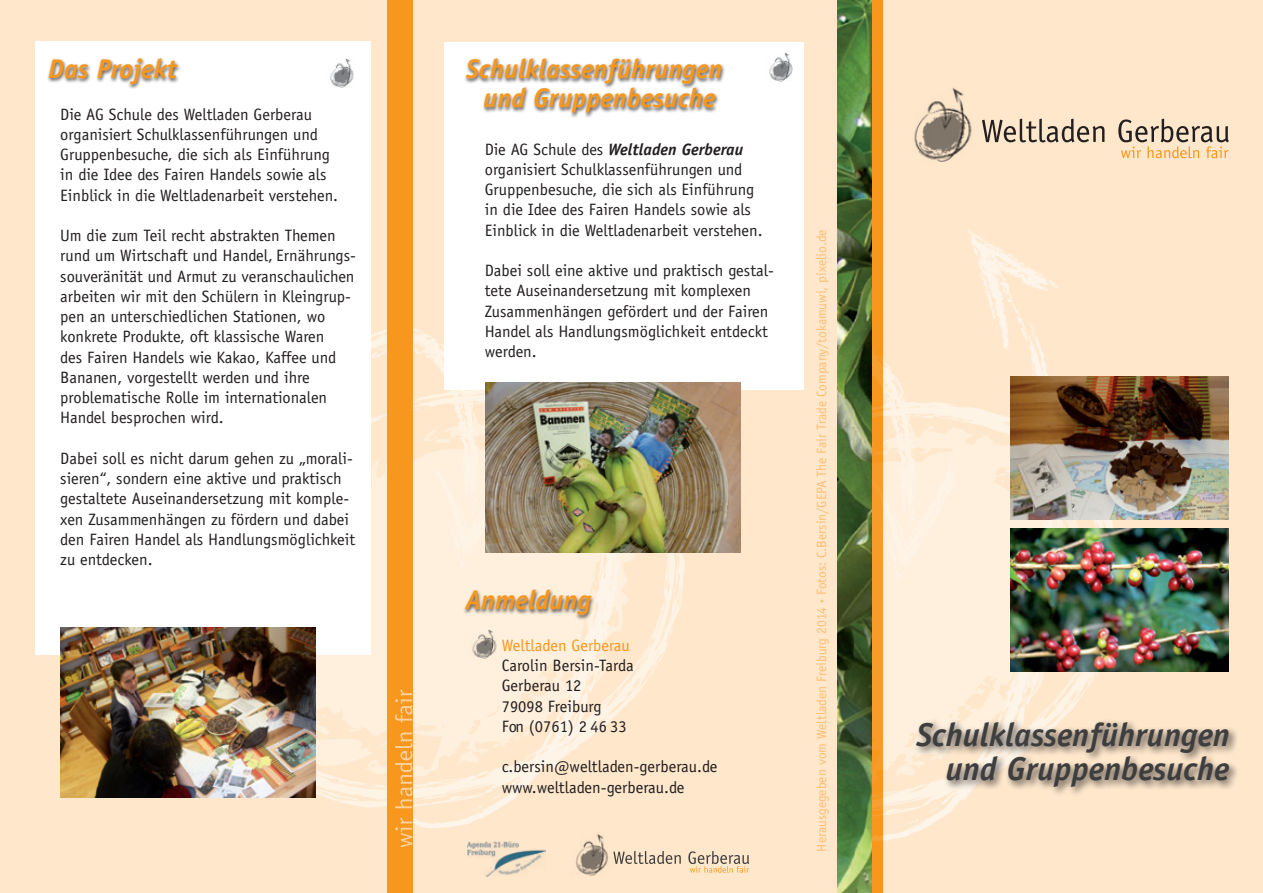
<style>
.page{position:relative;width:1263px;height:893px;background:#fff}
.page>*{position:absolute;margin:0;border:0;box-sizing:border-box;transform-origin:0 0}
.HDL_O_Bold_It__Orang{font:italic 700 33px/34.5px "Officina Sans";color:#3e3e3f;text-align:right}
.HDL_O_Bold_It__Orang-2{font:italic 700 27px/28.5px "Officina Sans";color:#f7971d;text-align:center}
.Body_Officina_Book_1{font:16.5px/20.2px "Officina Sans";color:#231f20}
.t1{font:13.5px "Officina Sans";color:#fcbe75}
.s1{font-weight:700;font-style:italic}
.s2{color:#f7971d}
.s3{font-size:7.5px}
</style>
<div class="page">
<div style="left:0;top:0;width:838px;height:893px;background:#fee7cb"></div>
<img style="left:315px;top:204px;width:426px;height:638px">
<div style="left:444px;top:42px;width:360px;height:348px;background:#fff"></div>
<div style="left:35px;top:42px;width:336px;height:613px;background:#fff"></div>
<div style="left:838px;top:0;width:425px;height:893px;background:#fee7cb"></div>
<img style="left:882px;top:217px;width:324px;height:638px">
<img style="left:914px;top:87px;width:58px;height:75px">
<svg style="left:982px;top:119px;width:247px;height:39px"></svg>
<img style="left:769px;top:52px;width:24px;height:29px">
<div style="left:838px;top:0;width:44px;height:893px;background:#f7971d"></div>
<img style="left:872px;top:351px;width:10px;height:490px">
<div style="left:387px;top:0;width:25px;height:893px;background:#f7971d"></div>
<svg style="left:395px;top:689px;width:17px;height:158px"></svg>
<img style="left:838px;top:0;width:34px;height:893px">
<img style="left:330px;top:58px;width:24px;height:30px">
<div style="left:913px;top:718px;width:326px;height:79px;background:#231f20;opacity:.75"></div>
<img style="left:1010px;top:528px;width:219px;height:143px">
<img style="left:1010px;top:376px;width:219px;height:143px">
<div style="left:463px;top:57px;width:263px;height:61px;background:#231f20;opacity:.75"></div>
<img style="left:485px;top:383px;width:255px;height:170px">
<div style="left:463px;top:588px;width:133px;height:32px;background:#231f20;opacity:.75"></div>
<img style="left:470px;top:630px;width:29px;height:29px">
<div style="left:47px;top:57px;width:135px;height:33px;background:#231f20;opacity:.75"></div>
<img style="left:60px;top:628px;width:255px;height:170px">
<img style="left:571px;top:833px;width:42px;height:42px">
<svg style="left:613px;top:851px;width:136px;height:22px"></svg>
<img style="left:467px;top:841px;width:79px;height:35px">
<p class="HDL_O_Bold_It__Orang-2" style="left:48px;top:55px;width:131px">Das Projekt</p>
<p class="Body_Officina_Book_1" style="left:60px;top:104px;width:279px">Die AG Schule des Weltladen Gerberau organisiert Schulklassenführungen und Gruppenbesuche, die sich als Einführung in die Idee des Fairen Handels sowie als Einblick in die Weltladenarbeit verstehen.</p>
<p class="Body_Officina_Book_1" style="left:60px;top:225px;width:297px">Um die zum Teil recht abstrakten Themen rund um Wirtschaft und Handel, Ernährungs&shy;souveränität und Armut zu veranschaulichen arbeiten wir mit den Schülern in Kleingrup&shy;pen an unterschiedlichen Stationen, wo konkrete Produkte, oft klassische Waren<br>des Fairen Handels wie Kakao, Kaffee und Bananen, vorgestellt werden und ihre problematische Rolle im internationalen Handel besprochen wird.</p>
<p class="Body_Officina_Book_1" style="left:60px;top:448px;width:296px">Dabei soll es nicht darum gehen zu „morali&shy;sieren“, sondern eine aktive und praktisch gestaltete Auseinandersetzung mit komple&shy;xen Zusammenhängen zu fördern und dabei den Fairen Handel als Handlungsmöglichkeit zu entdecken.</p>
<p class="HDL_O_Bold_It__Orang-2" style="left:466px;top:55px;width:258px">Schulklassenführungen und Gruppenbesuche</p>
<p class="Body_Officina_Book_1" style="left:485px;top:139px;width:279px">Die AG Schule des <span class="s1">Weltladen Gerberau </span>organisiert Schulklassenführungen und Gruppenbesuche, die sich als Einführung in die Idee des Fairen Handels sowie als Einblick in die Weltladenarbeit verstehen.</p>
<p class="Body_Officina_Book_1" style="left:485px;top:260px;width:291px">Dabei soll eine aktive und praktisch gestal&shy;tete Auseinandersetzung mit komplexen Zusammenhängen gefördert und der Fairen Handel als Handlungsmöglichkeit entdeckt werden.</p>
<p class="HDL_O_Bold_It__Orang-2" style="left:466px;top:586px;width:127px">Anmeldung</p>
<p class="Body_Officina_Book_1" style="left:502px;top:635px;width:133px"><span class="s2">Weltladen Gerberau<br></span>Carolin Bersin-Tarda</p>
<p class="Body_Officina_Book_1" style="left:502px;top:676px;width:81px">Gerberau 12</p>
<p class="Body_Officina_Book_1" style="left:502px;top:696px;width:101px">79098 Freiburg</p>
<p class="Body_Officina_Book_1" style="left:502px;top:716px;width:127px">Fon (0761) 2 46 33</p>
<p class="Body_Officina_Book_1" style="left:502px;top:757px;width:217px">c.bersin@weltladen-gerberau.de</p>
<p class="Body_Officina_Book_1" style="left:502px;top:777px;width:184px">www.weltladen-gerberau.de</p>
<p class="t1" style="left:814px;top:851px;width:623px;rotate:-90deg">Herausgegeben vom Weltladen Freiburg 2014 <span class="s3">•</span> Fotos: C.Bersin/GEPA The Fair Trade Company/tokamuwi, pixelio.de</p>
<p class="HDL_O_Bold_It__Orang" style="left:916px;top:717px;width:315px">Schulklassenführungen und Gruppenbesuche</p>
</div>
